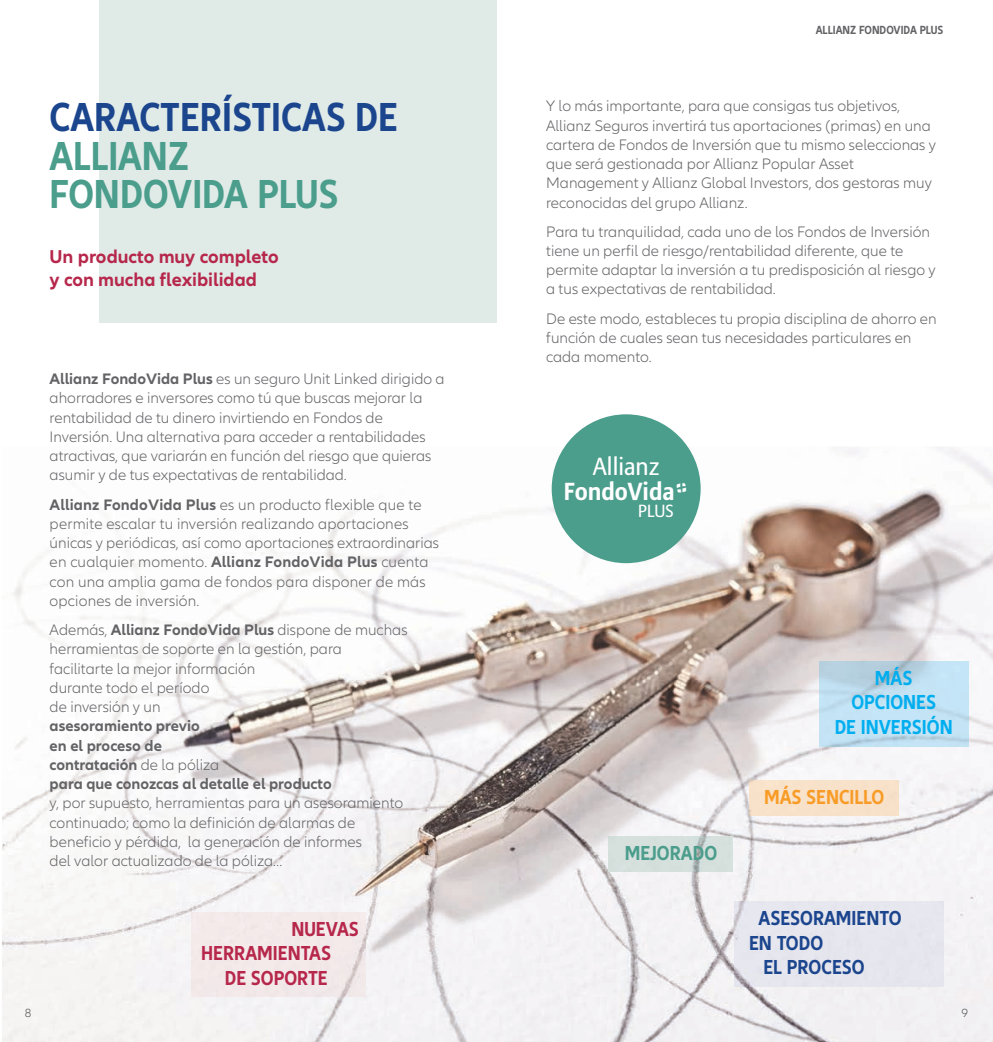
<style>
.page{position:relative;width:993px;height:1042px;background:#fff}
.page>*{position:absolute;margin:0;border:0;box-sizing:border-box;transform-origin:0 0}
.t1{font:700 condensed 42px/38.5px "Allianz Neo";color:#4b9d8c}
.t2{font:700 condensed 42px "Allianz Neo";color:#1b458d}
.t3{font:700 24.5px "Allianz Sans";color:#fff}
.t4{font:24.5px "Allianz Sans";color:#fff}
.t5{font:700 condensed 21px "Allianz Neo";color:#1b458d}
.t6{font:700 condensed 21px/24.5px "Allianz Neo";color:#b6274b}
.t7{font:700 condensed 21px/24.5px "Allianz Neo";color:#00aeef;text-align:center}
.t8{font:700 condensed 21px "Allianz Neo";color:#f89c27}
.t9{font:700 condensed 21px "Allianz Neo";color:#4b9d8c}
.t10{font:700 19.25px/22.8px "Allianz Neo";color:#b6274b}
.t11{font:17.5px "Allianz Sans";color:#fff}
.t12{font:300 15.75px/19.2px "Allianz Neo";color:#636366}
.t13{font:700 15.75px/19.2px "Allianz Neo";color:#636366}
.t14{font:700 condensed 12.25px "Allianz Neo";color:#636366}
.t15{font:300 12.25px "Allianz Neo";color:#57585a}
.s1{font-weight:700}
.s2{font-weight:300}
</style>
<div class="page">
<img style="left:2px;top:446px;width:990px;height:596px">
<div style="left:551px;top:414px;width:149px;height:149px;background:#4b9d8c;border-radius:50%"></div>
<div style="left:99px;top:0;width:397px;height:322px;background:#e0ebe8"></div>
<img style="left:819px;top:662px;width:148px;height:84px">
<div style="left:608px;top:837px;width:124px;height:34px;background:#d6e1de"></div>
<div style="left:749px;top:781px;width:149px;height:35px;background:#f8e1ca"></div>
<div style="left:192px;top:912px;width:173px;height:85px;background:#f3e9ea"></div>
<div style="left:734px;top:902px;width:209px;height:84px;background:#e6e6ee"></div>
<h1 class="t2" style="left:50px;top:93px;width:349px">CARACTERÍSTICAS DE</h1>
<h1 class="t1" style="left:50px;top:138px;width:290px">ALLIANZ<br>FONDOVIDA PLUS</h1>
<p class="t10" style="left:50px;top:245px;width:230px">Un producto muy completo y con mucha flexibilidad</p>
<p class="t12" style="left:50px;top:370px;width:396px"><span class="s1">Allianz FondoVida Plus</span> es un seguro Unit Linked dirigido a ahorradores e inversores como tú que buscas mejorar la rentabilidad de tu dinero invirtiendo en Fondos de Inversión. Una alternativa para acceder a rentabilidades atractivas, que variarán en función del riesgo que quieras asumir y de tus expectativas de rentabilidad.</p>
<p class="t12" style="left:50px;top:496px;width:390px"><span class="s1">Allianz FondoVida Plus</span> es un producto flexible que te permite escalar tu inversión realizando aportaciones únicas y periódicas, así como aportaciones extraordinarias en cualquier momento. <span class="s1">Allianz FondoVida Plus</span> cuenta con una amplia gama de fondos para disponer de más opciones de inversión.</p>
<p class="t12" style="left:50px;top:621px;width:359px">Además, <span class="s1">Allianz FondoVida Plus</span> dispone de muchas herramientas de soporte en la gestión, para facilitarte la mejor información<br>durante todo el período<br>de inversión y un</p>
<p class="t13" style="left:50px;top:717px;width:283px">asesoramiento previo<br>en el proceso de<br>contratación <span class="s2">de la póliza<br></span>para que conozcas al detalle el producto</p>
<p class="t12" style="left:50px;top:794px;width:355px">y, por supuesto, herramientas para un asesoramiento continuado; como la definición de alarmas de beneficio y pérdida, la generación de informes<br>del valor actualizado de la póliza…</p>
<p class="t15" style="left:25px;top:1008px;width:8px">8</p>
<h3 class="t6" style="left:201px;top:917px;width:159px;text-indent:90px">NUEVAS<br>HERRAMIENTAS</h3>
<h3 class="t6" style="left:225px;top:966px;width:104px">DE SOPORTE</h3>
<p class="t14" style="left:815px;top:23px;width:129px">ALLIANZ FONDOVIDA PLUS</p>
<p class="t12" style="left:546px;top:97px;width:391px">Y lo más importante, para que consigas tus objetivos, Allianz Seguros invertirá tus aportaciones (primas) en una cartera de Fondos de Inversión que tu mismo seleccionas y que será gestionada por Allianz Popular Asset Management y Allianz Global Investors, dos gestoras muy reconocidas del grupo Allianz.</p>
<p class="t12" style="left:546px;top:223px;width:391px">Para tu tranquilidad, cada uno de los Fondos de Inversión tiene un perfil de riesgo/rentabilidad diferente, que te permite adaptar la inversión a tu predisposición al riesgo y a tus expectativas de rentabilidad.</p>
<p class="t12" style="left:546px;top:310px;width:392px">De este modo, estableces tu propia disciplina de ahorro en función de cuales sean tus necesidades particulares en cada momento.</p>
<h2 class="t4" style="left:592px;top:456px;width:68px">Allianz</h2>
<h2 class="t3" style="left:563px;top:482px;width:112px">FondoVida</h2>
<p class="t11" style="left:638px;top:504px;width:37px">PLUS</p>
<h3 class="t9" style="left:624px;top:840px;width:94px">MEJORADO</h3>
<h3 class="t7" style="left:834px;top:666px;width:119px">MÁS<br>OPCIONES<br>DE INVERSIÓN</h3>
<h3 class="t8" style="left:763px;top:785px;width:122px">MÁS SENCILLO</h3>
<h3 class="t5" style="left:758px;top:906px;width:144px">ASESORAMIENTO</h3>
<h3 class="t5" style="left:748px;top:930px;width:76px">EN TODO</h3>
<h3 class="t5" style="left:763px;top:955px;width:103px">EL PROCESO</h3>
<p class="t15" style="left:961px;top:1008px;width:8px">9</p>
</div>
